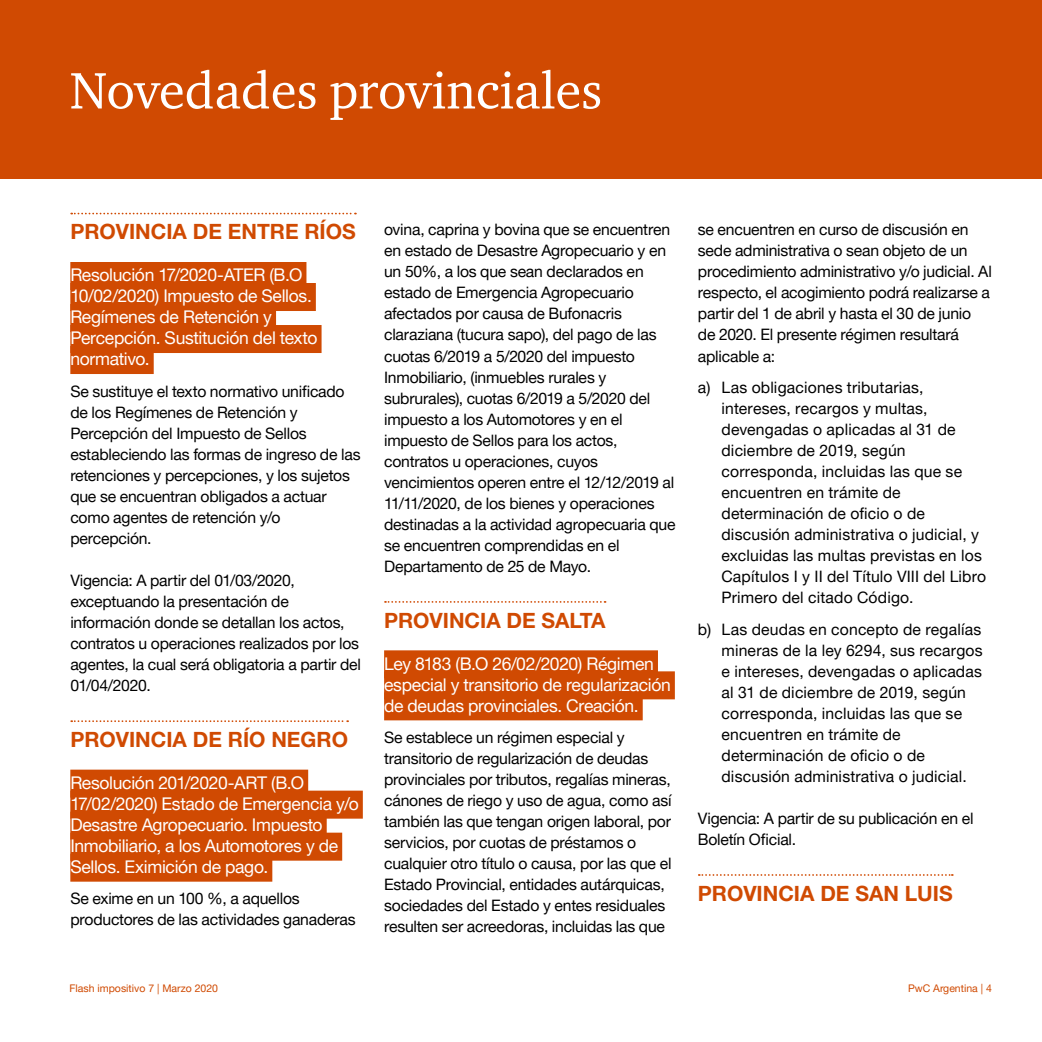
<style>
.page{position:relative;width:1042px;height:1042px;background:#fff}
.page>*{position:absolute;margin:0;border:0;box-sizing:border-box;transform-origin:0 0}
.t1{font:52.5px "ITC Charter Com";color:#fff}
.t2{font:700 21px "Helvetica Neue LT Pro";color:#d04a02}
.t3{font:17.5px/21px "Helvetica Neue LT Pro";letter-spacing:-.02em;color:#fff}
.t4{font:15.75px/21px "Helvetica Neue LT Pro";letter-spacing:-.015em;color:#000}
.t5{font:15.75px/21px "Helvetica Neue LT Pro";letter-spacing:.01em;color:#000}
.t6{font:10.5px "Helvetica Neue LT Pro";color:#d04a02}
</style>
<div class="page">
<svg style="left:71px;top:213px;width:285px;height:1px"></svg>
<div style="left:70px;top:262px;width:236px;height:28px;background:#d04a02"></div>
<div style="left:70px;top:283px;width:246px;height:28px;background:#d04a02"></div>
<div style="left:70px;top:304px;width:206px;height:28px;background:#d04a02"></div>
<div style="left:70px;top:325px;width:251px;height:28px;background:#d04a02"></div>
<div style="left:70px;top:346px;width:84px;height:28px;background:#d04a02"></div>
<svg style="left:71px;top:720px;width:277px;height:2px"></svg>
<div style="left:70px;top:769px;width:238px;height:28px;background:#d04a02"></div>
<div style="left:70px;top:790px;width:293px;height:28px;background:#d04a02"></div>
<div style="left:70px;top:811px;width:257px;height:28px;background:#d04a02"></div>
<div style="left:70px;top:832px;width:272px;height:28px;background:#d04a02"></div>
<div style="left:70px;top:853px;width:202px;height:28px;background:#d04a02"></div>
<svg style="left:385px;top:601px;width:220px;height:2px"></svg>
<div style="left:384px;top:650px;width:274px;height:28px;background:#d04a02"></div>
<div style="left:384px;top:671px;width:291px;height:28px;background:#d04a02"></div>
<div style="left:384px;top:692px;width:259px;height:28px;background:#d04a02"></div>
<svg style="left:699px;top:874px;width:254px;height:2px"></svg>
<div style="left:0;top:0;width:1042px;height:179px;background:#d04a02"></div>
<h1 class="t1" style="left:70px;top:58px;width:534px">Novedades provinciales</h1>
<h2 class="t2" style="left:70px;top:219px;width:287px">PROVINCIA DE ENTRE RÍOS</h2>
<p class="t3" style="left:70px;top:264px;width:249px">Resolución 17/2020-ATER (B.O<br>10/02/2020) Impuesto de Sellos.<br>Regímenes de Retención y<br>Percepción. Sustitución del texto normativo.</p>
<p class="t4" style="left:70px;top:380px;width:292px">Se sustituye el texto normativo unificado de los Regímenes de Retención y Percepción del Impuesto de Sellos estableciendo las formas de ingreso de las retenciones y percepciones, y los sujetos que se encuentran obligados a actuar como agentes de retención y/o percepción.</p>
<p class="t4" style="left:70px;top:569px;width:292px">Vigencia: A partir del 01/03/2020, exceptuando la presentación de información donde se detallan los actos, contratos u operaciones realizados por los agentes, la cual será obligatoria a partir del 01/04/2020.</p>
<h2 class="t2" style="left:70px;top:726px;width:279px">PROVINCIA DE RÍO NEGRO</h2>
<p class="t3" style="left:70px;top:772px;width:290px">Resolución 201/2020-ART (B.O 17/02/2020) Estado de Emergencia y/o Desastre Agropecuario. Impuesto Inmobiliario, a los Automotores y de Sellos. Eximición de pago.</p>
<p class="t4" style="left:70px;top:888px;width:287px">Se exime en un 100 %, a aquellos productores de las actividades ganaderas</p>
<p class="t4" style="left:384px;top:219px;width:293px">ovina, caprina y bovina que se encuentren en estado de Desastre Agropecuario y en un 50%, a los que sean declarados en estado de Emergencia Agropecuario afectados por causa de Bufonacris claraziana (tucura sapo), del pago de las cuotas 6/2019 a 5/2020 del impuesto Inmobiliario, (inmuebles rurales y subrurales), cuotas 6/2019 a 5/2020 del impuesto a los Automotores y en el impuesto de Sellos para los actos, contratos u operaciones, cuyos vencimientos operen entre el 12/12/2019 al 11/11/2020, de los bienes y operaciones destinadas a la actividad agropecuaria que se encuentren comprendidas en el Departamento de 25 de Mayo.</p>
<h2 class="t2" style="left:384px;top:607px;width:223px">PROVINCIA DE SALTA</h2>
<p class="t3" style="left:384px;top:652px;width:288px">Ley 8183 (B.O 26/02/2020) Régimen especial y transitorio de regularización de deudas provinciales. Creación.</p>
<p class="t4" style="left:384px;top:726px;width:289px">Se establece un régimen especial y transitorio de regularización de deudas provinciales por tributos, regalías mineras, cánones de riego y uso de agua, como así también las que tengan origen laboral, por servicios, por cuotas de préstamos o cualquier otro título o causa, por las que el Estado Provincial, entidades autárquicas, sociedades del Estado y entes residuales resulten ser acreedoras, incluidas las que</p>
<p class="t4" style="left:698px;top:219px;width:295px">se encuentren en curso de discusión en sede administrativa o sean objeto de un procedimiento administrativo y/o judicial. Al respecto, el acogimiento podrá realizarse a partir del 1 de abril y hasta el 30 de junio de 2020. El presente régimen resultará aplicable a:</p>
<p class="t5" style="left:721px;top:376px;width:266px;text-indent:-24px">a) Las obligaciones tributarias, intereses, recargos y multas, devengadas o aplicadas al 31 de diciembre de 2019, según corresponda, incluidas las que se encuentren en trámite de determinación de oficio o de discusión administrativa o judicial, y excluidas las multas previstas en los<br>Capítulos I y II del Título VIII del Libro<br>Primero del citado Código.</p>
<p class="t5" style="left:721px;top:618px;width:263px;text-indent:-24px">b) Las deudas en concepto de regalías mineras de la ley 6294, sus recargos e intereses, devengadas o aplicadas al 31 de diciembre de 2019, según corresponda, incluidas las que se encuentren en trámite de determinación de oficio o de discusión administrativa o judicial.</p>
<p class="t4" style="left:698px;top:807px;width:277px">Vigencia: A partir de su publicación en el<br>Boletín Oficial.</p>
<h2 class="t2" style="left:698px;top:880px;width:256px">PROVINCIA DE SAN LUIS</h2>
<p class="t6" style="left:69px;top:982px;width:150px">Flash impositivo 7 | Marzo 2020</p>
<p class="t6" style="left:908px;top:982px;width:85px">PwC Argentina | 4</p>
</div>
